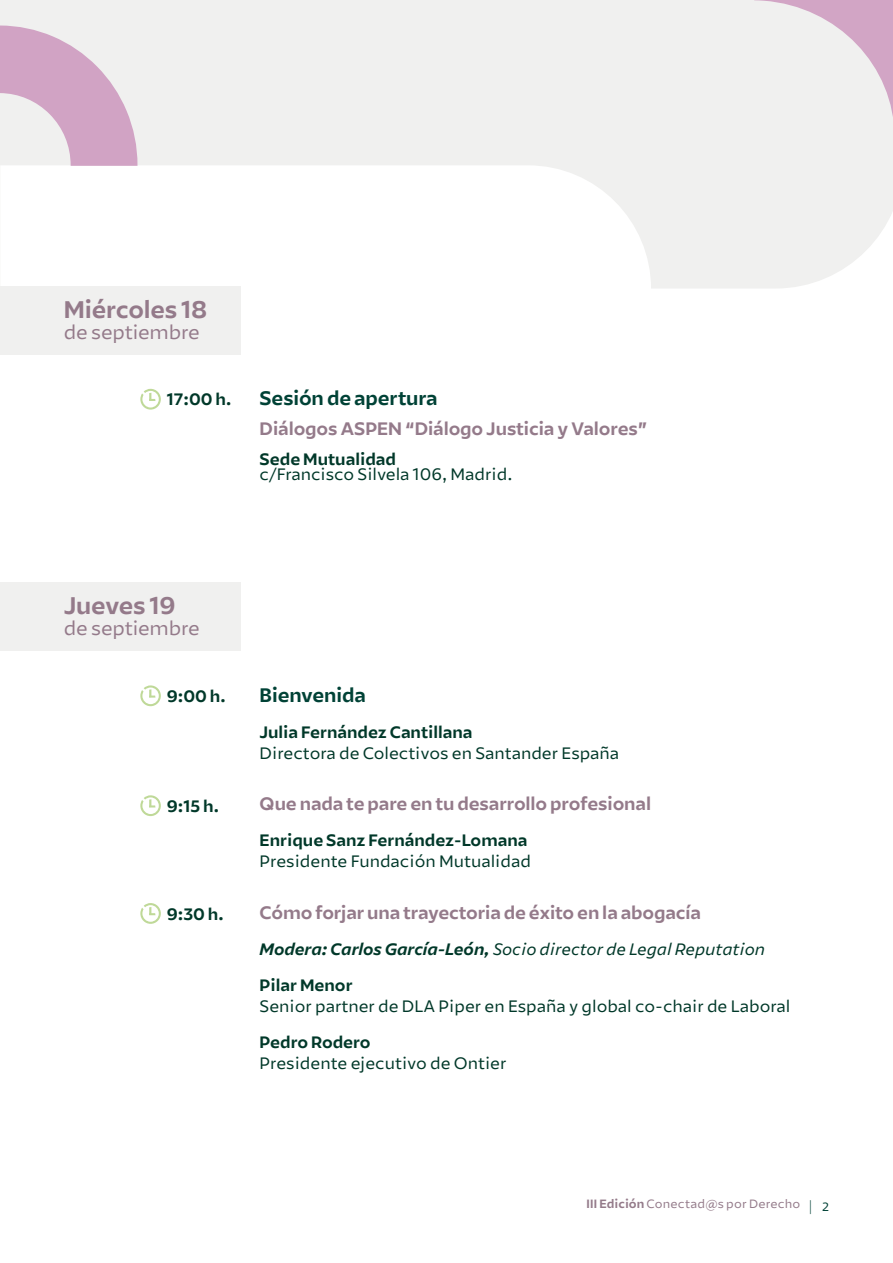
<style>
.page{position:relative;width:893px;height:1263px;background:#fff}
.page>*{position:absolute;margin:0;border:0;box-sizing:border-box;transform-origin:0 0}
.t1{font:700 24px "Mutualidad";letter-spacing:-.01em;color:#947a8a}
.t2{font:700 19.5px "Mutualidad";letter-spacing:-.01em;color:#004236}
.t3{font:19.5px "Mutualidad";letter-spacing:-.01em;color:#947a8a}
.t4{font:700 18px "Mutualidad";letter-spacing:-.01em;color:#947a8a}
.t5{font:16.5px "Mutualidad";color:#003829}
.t6{font:700 16.5px "Mutualidad";color:#003829}
.t7{font:italic 16.5px/36px "Mutualidad";color:#003829}
.t8{font:12px "Mutualidad";letter-spacing:.015em;color:#947b8a}
.s1{font-weight:700}
.s2{font-weight:700;font-style:normal}
.s3{font-weight:700;color:#004236}
.s4{color:#004236}
</style>
<div class="page">
<div style="left:0;top:0;width:893px;height:288px;background:#f0f0ef"></div>
<svg style="left:0;top:165px;width:651px;height:123px"></svg>
<svg style="left:0;top:26px;width:137px;height:140px"></svg>
<svg style="left:748px;top:0;width:145px;height:138px"></svg>
<svg style="left:140px;top:389px;width:21px;height:21px"></svg>
<svg style="left:140px;top:685px;width:21px;height:21px"></svg>
<svg style="left:140px;top:795px;width:21px;height:21px"></svg>
<svg style="left:140px;top:903px;width:21px;height:21px"></svg>
<div style="left:0;top:286px;width:241px;height:68px;background:#f0f0ef"></div>
<div style="left:0;top:583px;width:241px;height:68px;background:#f0f0ef"></div>
<h1 class="t1" style="left:64px;top:294px;width:145px">Miércoles 18</h1>
<p class="t3" style="left:64px;top:320px;width:138px">de septiembre</p>
<p class="t6" style="left:167px;top:389px;width:66px">17:00 h.</p>
<p class="t2" style="left:260px;top:386px;width:179px">Sesión de apertura</p>
<p class="t4" style="left:260px;top:417px;width:389px">Diálogos ASPEN “Diálogo Justicia y Valores”</p>
<p class="t6" style="left:260px;top:449px;width:138px">Sede Mutualidad</p>
<p class="t5" style="left:260px;top:464px;width:254px">c/Francisco Silvela 106, Madrid.</p>
<h1 class="t1" style="left:64px;top:590px;width:113px">Jueves 19</h1>
<p class="t3" style="left:64px;top:616px;width:138px">de septiembre</p>
<p class="t6" style="left:167px;top:686px;width:60px">9:00 h.</p>
<p class="t6" style="left:167px;top:795px;width:54px">9:15 h.</p>
<p class="t6" style="left:167px;top:903px;width:58px">9:30 h.</p>
<p class="t2" style="left:260px;top:682px;width:108px">Bienvenida</p>
<p class="t6" style="left:260px;top:721px;width:214px">Julia Fernández Cantillana</p>
<p class="t5" style="left:260px;top:742px;width:361px">Directora de Colectivos en Santander España</p>
<p class="t4" style="left:260px;top:792px;width:393px">Que nada te pare en tu desarrollo profesional</p>
<p class="t6" style="left:260px;top:830px;width:269px">Enrique Sanz Fernández-Lomana</p>
<p class="t5" style="left:260px;top:851px;width:273px">Presidente Fundación Mutualidad</p>
<p class="t4" style="left:260px;top:901px;width:443px">Cómo forjar una trayectoria de éxito en la abogacía</p>
<p class="t7" style="left:260px;top:931px;width:507px"><span class="s1">Modera: Carlos García-León,</span> Socio director de Legal Reputation<br><span class="s2">Pilar Menor</span></p>
<p class="t5" style="left:260px;top:996px;width:532px">Senior partner de DLA Piper en España y global co-chair de Laboral</p>
<p class="t6" style="left:260px;top:1032px;width:113px">Pedro Rodero</p>
<p class="t5" style="left:260px;top:1053px;width:248px">Presidente ejecutivo de Ontier</p>
<p class="t8" style="left:586px;top:1196px;width:244px"><span class="s1">III Edición</span> Conectad@s por Derecho <span class="s3">|</span> <span class="s4">2</span></p>
</div>
